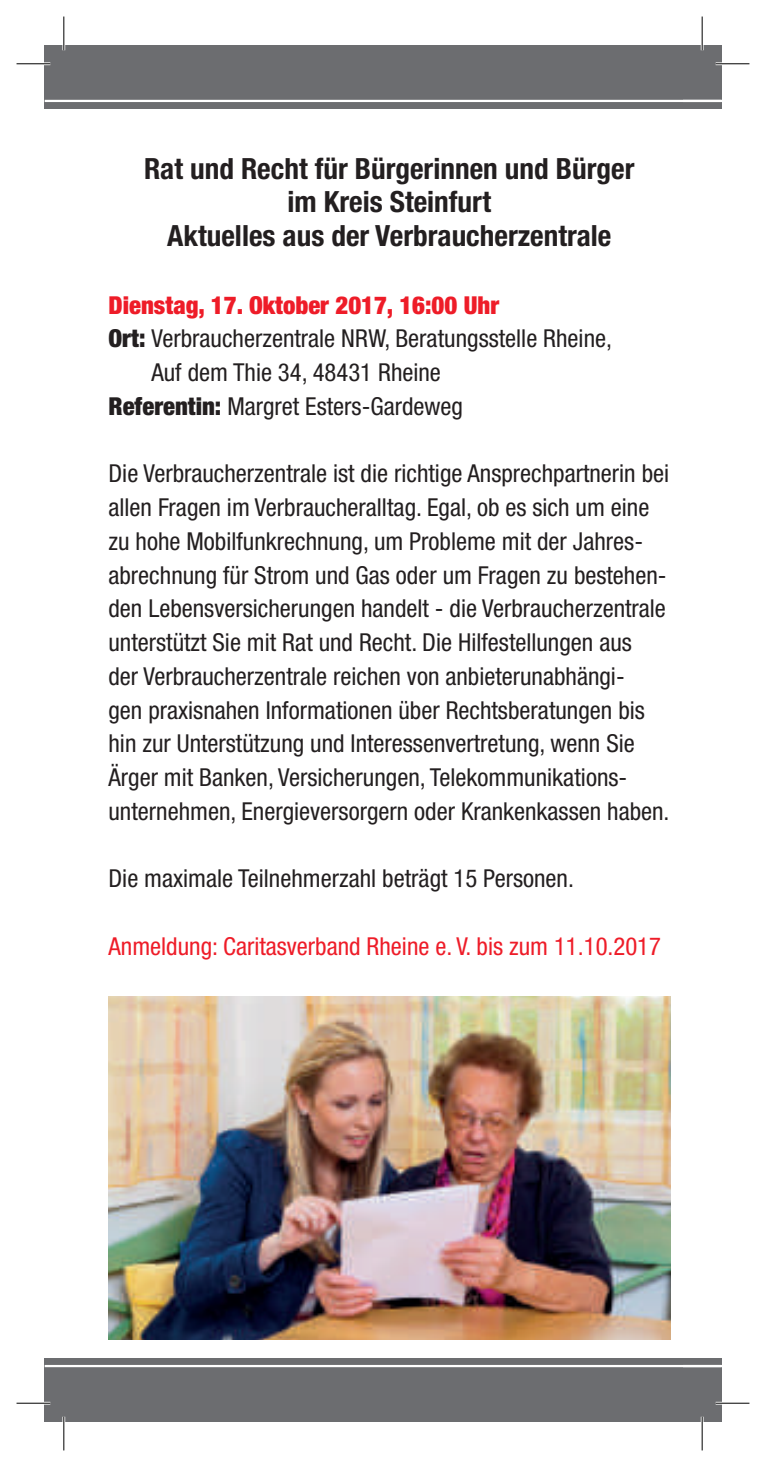
<style>
.page{position:relative;width:766px;height:1467px;background:#fff}
.page>*{position:absolute;margin:0;border:0;box-sizing:border-box;transform-origin:0 0}
.t1{font:700 condensed 29.25px/33.8px "Helvetica Neue LTW1 G";color:#231f20;text-align:center}
.t2{font:condensed 24.75px/33.8px "Helvetica Neue LTW1 G";color:#231f20}
.t3{font:condensed 24.75px "Helvetica Neue LTW1 G";color:#ee1c28}
.t4{font:900 condensed 24.75px "Helvetica Neue LTW1 G";color:#ee1c28}
.s1{font-weight:900}
</style>
<div class="page">
<div style="left:45px;top:45px;width:676px;height:63px;background:#6c6d70"></div>
<div style="left:45px;top:1359px;width:676px;height:63px;background:#6c6d70"></div>
<hr style="left:45px;top:100px;width:676px;height:2px;background:#fff">
<hr style="left:45px;top:1365px;width:676px;height:2px;background:#fff">
<img style="left:108px;top:997px;width:562px;height:342px">
<hr style="left:17px;top:62px;width:33px;height:3px;background:#fff">
<hr style="left:715px;top:62px;width:34px;height:3px;background:#fff">
<hr style="left:17px;top:1402px;width:33px;height:3px;background:#fff">
<hr style="left:715px;top:1402px;width:34px;height:3px;background:#fff">
<hr style="left:62px;top:17px;width:3px;height:33px;background:#fff">
<hr style="left:62px;top:1417px;width:3px;height:33px;background:#fff">
<hr style="left:700px;top:17px;width:3px;height:33px;background:#fff">
<hr style="left:700px;top:1417px;width:3px;height:33px;background:#fff">
<hr style="left:17px;top:63px;width:33px;height:1px;background:#000">
<hr style="left:715px;top:63px;width:34px;height:1px;background:#000">
<hr style="left:17px;top:1403px;width:33px;height:1px;background:#000">
<hr style="left:715px;top:1403px;width:34px;height:1px;background:#000">
<hr style="left:63px;top:17px;width:1px;height:33px;background:#000">
<hr style="left:63px;top:1417px;width:1px;height:33px;background:#000">
<hr style="left:701px;top:17px;width:1px;height:33px;background:#000">
<hr style="left:701px;top:1417px;width:1px;height:33px;background:#000">
<p class="t1" style="left:144px;top:154px;width:491px">Rat und Recht für Bürgerinnen und Bürger im Kreis Steinfurt<br>Aktuelles aus der Verbraucherzentrale</p>
<p class="t4" style="left:108px;top:296px;width:392px">Dienstag, 17. Oktober 2017, 16:00 Uhr</p>
<p class="t2" style="left:108px;top:324px;width:505px"><span class="s1">Ort:</span> Verbraucherzentrale NRW, Beratungsstelle Rheine,</p>
<p class="t2" style="left:151px;top:358px;width:291px">Auf dem Thie 34, 48431 Rheine</p>
<p class="t2" style="left:108px;top:392px;width:356px"><span class="s1">Referentin:</span> Margret Esters-Gardeweg</p>
<p class="t2" style="left:108px;top:459px;width:562px">Die Verbraucherzentrale ist die richtige Ansprechpartnerin bei allen Fragen im Verbraucheralltag. Egal, ob es sich um eine zu hohe Mobilfunkrechnung, um Probleme mit der Jahres&shy;abrechnung für Strom und Gas oder um Fragen zu bestehen&shy;den Lebensversicherungen handelt - die Verbraucherzentrale unterstützt Sie mit Rat und Recht. Die Hilfestellungen aus<br>der Verbraucherzentrale reichen von anbieterunabhängi-<br>gen praxisnahen Informationen über Rechtsberatungen bis hin zur Unterstützung und Interessenvertretung, wenn Sie Ärger mit Banken, Versicherungen, Telekommunikations&shy;unternehmen, Energieversorgern oder Krankenkassen haben.</p>
<p class="t2" style="left:108px;top:864px;width:467px">Die maximale Teilnehmerzahl beträgt 15 Personen.</p>
<p class="t3" style="left:108px;top:937px;width:554px">Anmeldung: Caritasverband Rheine e. V. bis zum 11.10.2017</p>
</div>
